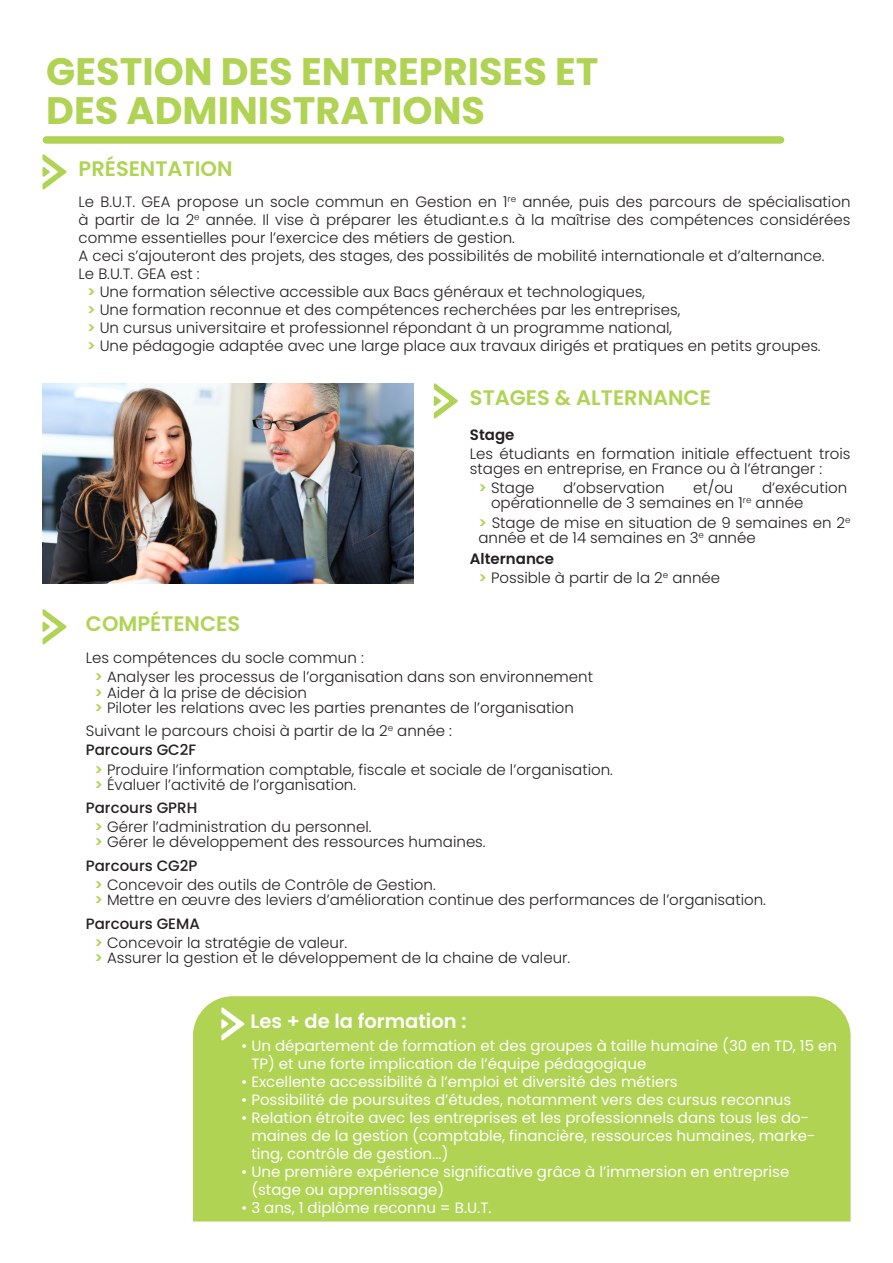
<style>
.page{position:relative;width:893px;height:1263px;background:#fff}
.page>*{position:absolute;margin:0;border:0;box-sizing:border-box;transform-origin:0 0}
.t1{font:700 38.25px "Poppins";color:#b0d354}
.t2{font:600 21px "Poppins";color:#b0d354}
.t3{font:600 19.5px "Poppins";color:#fff}
.A_TEM_Titre_Chapo{font:300 15px/15px "Poppins";color:#231f20}
.t4{font:15px/18px "Poppins";color:#fff}
.A_TEM_Titre_Chapo-2{font:500 15px "Poppins";color:#231f20}
.t5{font:600 15px "Poppins";color:#231f20}
.s1{font-weight:600;color:#b0d354}
</style>
<div class="page">
<svg style="left:43px;top:609px;width:24px;height:36px"></svg>
<div style="left:193px;top:996px;width:658px;height:226px;background:#b0d354"></div>
<svg style="left:221px;top:1007px;width:24px;height:34px"></svg>
<div style="left:46px;top:136px;width:735px;height:8px;background:#b0d354"></div>
<svg style="left:42px;top:154px;width:25px;height:36px"></svg>
<svg style="left:434px;top:383px;width:24px;height:36px"></svg>
<img style="left:42px;top:383px;width:371px;height:200px">
<p class="t1" style="left:46px;top:49px;width:554px">GESTION DES ENTREPRISES ET</p>
<p class="t1" style="left:46px;top:88px;width:440px">DES ADMINISTRATIONS</p>
<p class="t2" style="left:79px;top:157px;width:155px">PRÉSENTATION</p>
<p class="A_TEM_Titre_Chapo" style="left:79px;top:193px;width:773px;line-height:18px;text-align:justify">Le B.U.T. GEA propose un socle commun en Gestion en 1<sup>re</sup> année, puis des parcours de spécialisation à partir de la 2<sup>e</sup> année. Il vise à préparer les étudiant.e.s à la maîtrise des compétences considérées comme essentielles pour l’exercice des métiers de gestion.</p>
<p class="A_TEM_Titre_Chapo" style="left:79px;top:248px;width:748px">A ceci s’ajouteront des projets, des stages, des possibilités de mobilité internationale et d’alternance.</p>
<p class="A_TEM_Titre_Chapo" style="left:79px;top:266px;width:123px">Le B.U.T. GEA est :</p>
<p class="A_TEM_Titre_Chapo" style="left:87px;top:284px;width:559px"><span class="s1">&gt;</span> Une formation sélective accessible aux Bacs généraux et technologiques,</p>
<p class="A_TEM_Titre_Chapo" style="left:87px;top:302px;width:595px"><span class="s1">&gt;</span> Une formation reconnue et des compétences recherchées par les entreprises,</p>
<p class="A_TEM_Titre_Chapo" style="left:87px;top:320px;width:586px"><span class="s1">&gt;</span> Un cursus universitaire et professionnel répondant à un programme national,</p>
<p class="A_TEM_Titre_Chapo" style="left:87px;top:338px;width:735px"><span class="s1">&gt;</span> Une pédagogie adaptée avec une large place aux travaux dirigés et pratiques en petits groupes.</p>
<p class="t2" style="left:470px;top:386px;width:242px">STAGES &amp; ALTERNANCE</p>
<p class="t5" style="left:470px;top:426px;width:46px">Stage</p>
<p class="A_TEM_Titre_Chapo" style="left:470px;top:446px;width:382px">Les étudiants en formation initiale effectuent trois stages en entreprise, en France ou à l’étranger :</p>
<p class="A_TEM_Titre_Chapo" style="left:478px;top:481px;width:58px"><span class="s1">&gt;</span> Stage</p>
<p class="A_TEM_Titre_Chapo" style="left:563px;top:481px;width:103px">d’observation</p>
<p class="A_TEM_Titre_Chapo" style="left:693px;top:481px;width:42px">et/ou</p>
<p class="A_TEM_Titre_Chapo" style="left:491px;top:481px;width:358px;text-indent:271px">d’exécution opérationnelle de 3 semaines en 1<sup>re</sup> année</p>
<p class="A_TEM_Titre_Chapo" style="left:478px;top:515px;width:374px"><span class="s1">&gt;</span> Stage de mise en situation de 9 semaines en 2<sup>e </sup>année et de 14 semaines en 3<sup>e</sup> année</p>
<p class="t5" style="left:470px;top:550px;width:86px">Alternance</p>
<p class="A_TEM_Titre_Chapo" style="left:478px;top:571px;width:243px"><span class="s1">&gt;</span> Possible à partir de la 2<sup>e</sup> année</p>
<p class="t2" style="left:86px;top:612px;width:156px">COMPÉTENCES</p>
<p class="A_TEM_Titre_Chapo" style="left:86px;top:650px;width:279px">Les compétences du socle commun :</p>
<p class="A_TEM_Titre_Chapo" style="left:94px;top:670px;width:500px"><span class="s1">&gt;</span> Analyser les processus de l’organisation dans son environnement</p>
<p class="A_TEM_Titre_Chapo" style="left:94px;top:685px;width:214px"><span class="s1">&gt;</span> Aider à la prise de décision</p>
<p class="A_TEM_Titre_Chapo" style="left:94px;top:700px;width:481px"><span class="s1">&gt;</span> Piloter les relations avec les parties prenantes de l’organisation</p>
<p class="A_TEM_Titre_Chapo" style="left:86px;top:723px;width:368px">Suivant le parcours choisi à partir de la 2<sup>e</sup> année :</p>
<p class="A_TEM_Titre_Chapo-2" style="left:86px;top:741px;width:112px">Parcours GC2F</p>
<p class="A_TEM_Titre_Chapo" style="left:94px;top:762px;width:520px"><span class="s1">&gt;</span> Produire l’information comptable, fiscale et sociale de l’organisation.</p>
<p class="A_TEM_Titre_Chapo" style="left:94px;top:777px;width:263px"><span class="s1">&gt;</span> Évaluer l’activité de l’organisation.</p>
<p class="A_TEM_Titre_Chapo-2" style="left:86px;top:799px;width:113px">Parcours GPRH</p>
<p class="A_TEM_Titre_Chapo" style="left:94px;top:819px;width:279px"><span class="s1">&gt;</span> Gérer l’administration du personnel.</p>
<p class="A_TEM_Titre_Chapo" style="left:94px;top:834px;width:393px"><span class="s1">&gt;</span> Gérer le développement des ressources humaines.</p>
<p class="A_TEM_Titre_Chapo-2" style="left:86px;top:857px;width:113px">Parcours CG2P</p>
<p class="A_TEM_Titre_Chapo" style="left:94px;top:877px;width:343px"><span class="s1">&gt;</span> Concevoir des outils de Contrôle de Gestion.</p>
<p class="A_TEM_Titre_Chapo" style="left:94px;top:892px;width:673px"><span class="s1">&gt;</span> Mettre en œuvre des leviers d’amélioration continue des performances de l’organisation.</p>
<p class="A_TEM_Titre_Chapo-2" style="left:86px;top:914px;width:115px">Parcours GEMA</p>
<p class="A_TEM_Titre_Chapo" style="left:94px;top:935px;width:254px"><span class="s1">&gt;</span> Concevoir la stratégie de valeur.</p>
<p class="A_TEM_Titre_Chapo" style="left:94px;top:950px;width:477px"><span class="s1">&gt;</span> Assurer la gestion et le développement de la chaine de valeur.</p>
<p class="t3" style="left:250px;top:1010px;width:218px">Les + de la formation :</p>
<p class="t4" style="left:251px;top:1036px;width:587px;text-indent:-10px">• Un département de formation et des groupes à taille humaine (30 en TD, 15 en<br>TP) et une forte implication de l’équipe pédagogique</p>
<p class="t4" style="left:241px;top:1072px;width:438px">• Excellente accessibilité à l’emploi et diversité des métiers</p>
<p class="t4" style="left:241px;top:1090px;width:552px">• Possibilité de poursuites d’études, notamment vers des cursus reconnus</p>
<p class="t4" style="left:251px;top:1108px;width:565px;text-indent:-10px">• Relation étroite avec les entreprises et les professionnels dans tous les do&shy;maines de la gestion (comptable, financière, ressources humaines, marke&shy;ting, contrôle de gestion...)</p>
<p class="t4" style="left:251px;top:1162px;width:539px;text-indent:-10px">• Une première expérience significative grâce à l’immersion en entreprise (stage ou apprentissage)</p>
<p class="t4" style="left:241px;top:1198px;width:252px">• 3 ans, 1 diplôme reconnu = B.U.T.</p>
</div>
